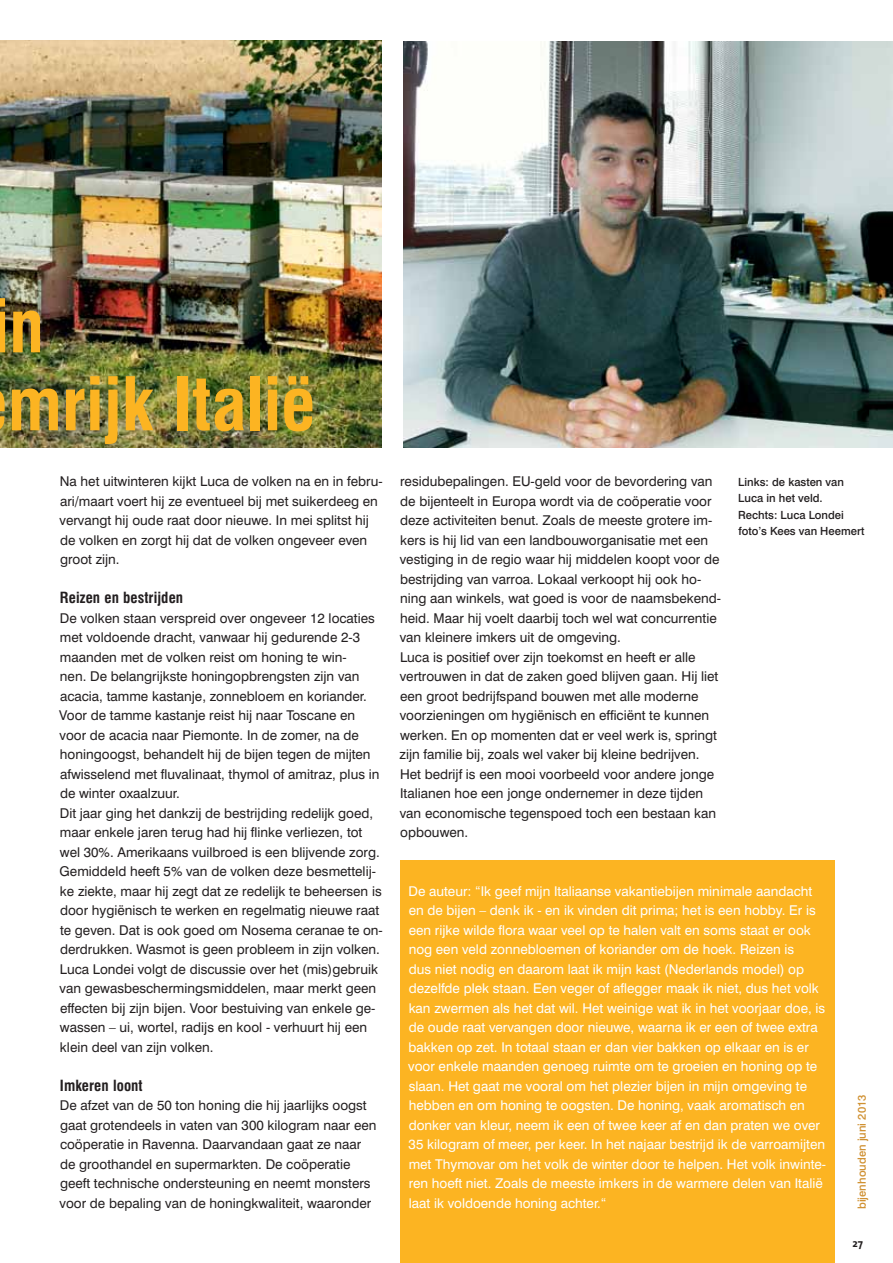
<style>
.page{position:relative;width:893px;height:1263px;background:#fff}
.page>*{position:absolute;margin:0;border:0;box-sizing:border-box;transform-origin:0 0}
.t1{font:700 condensed 72px/78px "Swiss 721 BT";color:#fcb422}
.t2{font:700 condensed 15px "Swiss 721 BT";letter-spacing:.005em;color:#231f20}
.t3{font:13.5px/19.5px "Swiss 721 BT";color:#231f20}
.t4{font:13.5px/19.5px "Swiss 721 BT";color:#fff}
.t5{font:500 11.25px/16.5px "Swiss 721 BT";color:#231f20}
.t6{font:500 11.25px "Swiss 721 BT";color:#d09132}
.t7{font:700 11.25px "The Sans";color:#231f20}
</style>
<div class="page">
<img style="left:404px;top:41px;width:489px;height:407px">
<div style="left:400px;top:860px;width:435px;height:403px;background:#fcb422"></div>
<img style="left:0;top:40px;width:381px;height:407px">
<h1 class="t1" style="left:-8px;top:287px;width:325px">in<br>mrijk Italië</h1>
<p class="t3" style="left:60px;top:471px;width:324px">Na het uitwinteren kijkt Luca de volken na en in febru&shy;ari/maart voert hij ze eventueel bij met suikerdeeg en vervangt hij oude raat door nieuwe. In mei splitst hij de volken en zorgt hij dat de volken ongeveer even groot zijn.</p>
<p class="t2" style="left:60px;top:589px;width:125px">Reizen en bestrijden</p>
<p class="t3" style="left:59px;top:608px;width:325px">De volken staan verspreid over ongeveer 12 locaties met voldoende dracht, vanwaar hij gedurende 2-3 maanden met de volken reist om honing te win-<br>nen. De belangrijkste honingopbrengsten zijn van acacia, tamme kastanje, zonnebloem en koriander.<br>Voor de tamme kastanje reist hij naar Toscane en voor de acacia naar Piemonte. In de zomer, na de honingoogst, behandelt hij de bijen tegen de mijten afwisselend met fluvalinaat, thymol of amitraz, plus in de winter oxaalzuur.<br>Dit jaar ging het dankzij de bestrijding redelijk goed, maar enkele jaren terug had hij flinke verliezen, tot wel 30%. Amerikaans vuilbroed is een blijvende zorg.<br>Gemiddeld heeft 5% van de volken deze besmettelij&shy;ke ziekte, maar hij zegt dat ze redelijk te beheersen is door hygiënisch te werken en regelmatig nieuwe raat te geven. Dat is ook goed om Nosema ceranae te on&shy;derdrukken. Wasmot is geen probleem in zijn volken.<br>Luca Londei volgt de discussie over het (mis)gebruik van gewasbeschermingsmiddelen, maar merkt geen effecten bij zijn bijen. Voor bestuiving van enkele ge&shy;wassen – ui, wortel, radijs en kool - verhuurt hij een klein deel van zijn volken.</p>
<p class="t2" style="left:60px;top:1076px;width:84px">Imkeren loont</p>
<p class="t3" style="left:60px;top:1095px;width:318px">De afzet van de 50 ton honing die hij jaarlijks oogst gaat grotendeels in vaten van 300 kilogram naar een coöperatie in Ravenna. Daarvandaan gaat ze naar de groothandel en supermarkten. De coöperatie geeft technische ondersteuning en neemt monsters voor de bepaling van de honingkwaliteit, waaronder</p>
<p class="t3" style="left:400px;top:471px;width:323px">residubepalingen. EU-geld voor de bevordering van de bijenteelt in Europa wordt via de coöperatie voor deze activiteiten benut. Zoals de meeste grotere im&shy;kers is hij lid van een landbouworganisatie met een vestiging in de regio waar hij middelen koopt voor de bestrijding van varroa. Lokaal verkoopt hij ook ho&shy;ning aan winkels, wat goed is voor de naamsbekend&shy;heid. Maar hij voelt daarbij toch wel wat concurrentie van kleinere imkers uit de omgeving.<br>Luca is positief over zijn toekomst en heeft er alle vertrouwen in dat de zaken goed blijven gaan. Hij liet een groot bedrijfspand bouwen met alle moderne voorzieningen om hygiënisch en efficiënt te kunnen werken. En op momenten dat er veel werk is, springt zijn familie bij, zoals wel vaker bij kleine bedrijven.<br>Het bedrijf is een mooi voorbeeld voor andere jonge Italianen hoe een jonge ondernemer in deze tijden van economische tegenspoed toch een bestaan kan opbouwen.</p>
<p class="t5" style="left:738px;top:474px;width:128px">Links: de kasten van<br>Luca in het veld.<br>Rechts: Luca Londei foto’s Kees van Heemert</p>
<p class="t4" style="left:408px;top:881px;width:419px">De auteur: “Ik geef mijn Italiaanse vakantiebijen minimale aandacht en de bijen – denk ik - en ik vinden dit prima; het is een hobby. Er is een rijke wilde flora waar veel op te halen valt en soms staat er ook nog een veld zonnebloemen of koriander om de hoek. Reizen is<br>dus niet nodig en daarom laat ik mijn kast (Nederlands model) op dezelfde plek staan. Een veger of aflegger maak ik niet, dus het volk kan zwermen als het dat wil. Het weinige wat ik in het voorjaar doe, is de oude raat vervangen door nieuwe, waarna ik er een of twee extra bakken op zet. In totaal staan er dan vier bakken op elkaar en is er voor enkele maanden genoeg ruimte om te groeien en honing op te slaan. Het gaat me vooral om het plezier bijen in mijn omgeving te hebben en om honing te oogsten. De honing, vaak aromatisch en donker van kleur, neem ik een of twee keer af en dan praten we over 35 kilogram of meer, per keer. In het najaar bestrijd ik de varroamijten met Thymovar om het volk de winter door te helpen. Het volk inwinte&shy;ren hoeft niet. Zoals de meeste imkers in de warmere delen van Italië laat ik voldoende honing achter.“</p>
<p class="t6" style="left:855px;top:1209px;width:116px;rotate:-90deg">bijenhouden juni 2013</p>
<p class="t7" style="left:852px;top:1233px;width:12px">27</p>
</div>
